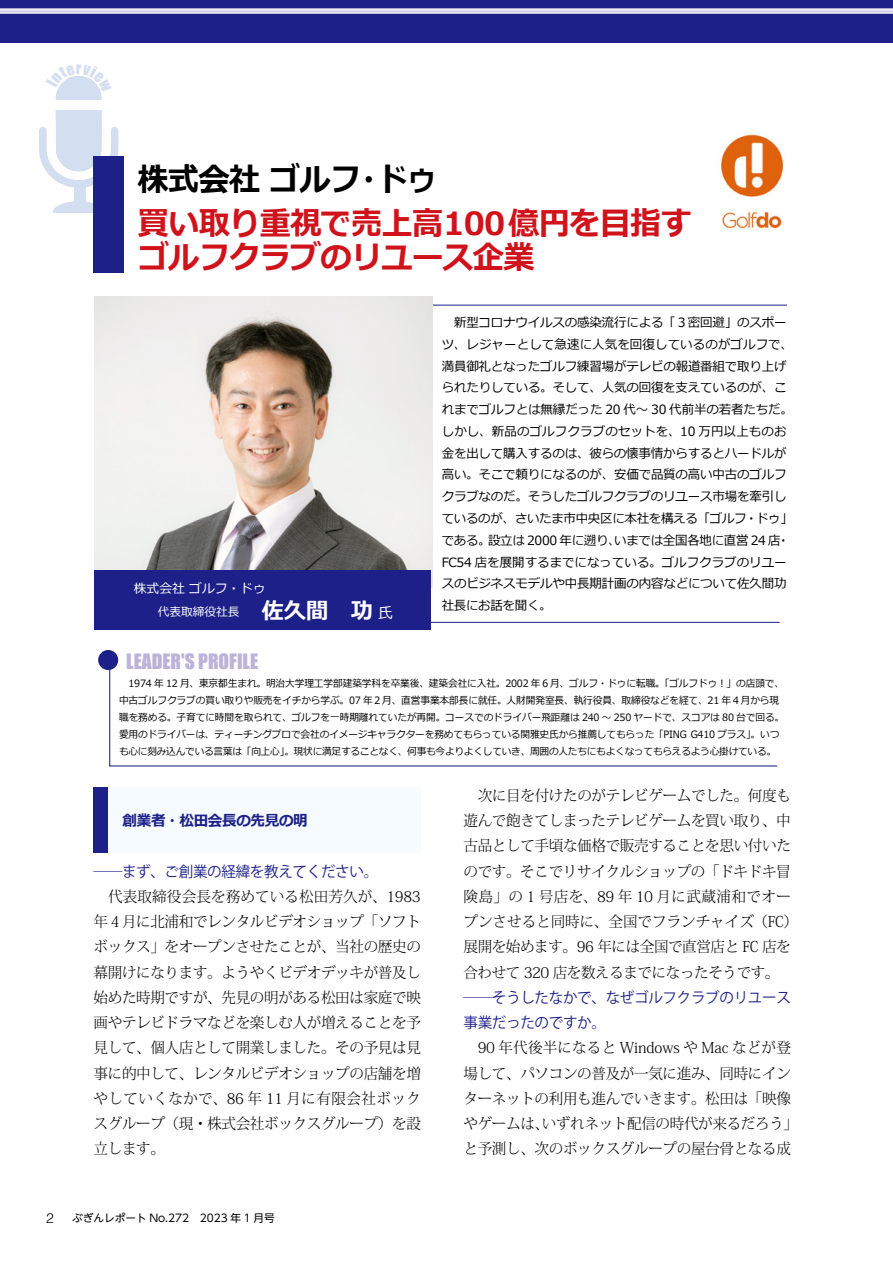
<style>
.page{position:relative;width:893px;height:1263px;background:#fff}
.page>*{position:absolute;margin:0;border:0;box-sizing:border-box;transform-origin:0 0}
.t1{font:700 31.95px/34px "Meiryo";letter-spacing:-.025em;color:#d0121b}
.t2{font:700 31.95px "Meiryo";letter-spacing:-.025em;color:#000}
.t3{font:700 22.35px "Meiryo";color:#fff}
.t4{font:19.5px "Impact";color:#bbb3d8}
.t5{font:300 14.85px/25.2px "Koz Min Pr 6 N";letter-spacing:-.025em;color:#000}
.t6{font:14.85px/25.2px "Koz Go Pr 6 N";letter-spacing:-.025em;color:#1d2088}
.t7{font:700 14.85px "Meiryo";letter-spacing:-.025em;color:#1d2088}
.t8{font:300 13.8px "Helvetica LT Std";color:#000}
.t9{font:12.75px/21.8px "Meiryo";letter-spacing:-.015em;color:#000}
.t10{font:12.75px "Meiryo";color:#fff}
.t11{font:11.7px "Meiryo";color:#fff}
.t12{font:10.65px "UD Shin Go NT Pro";color:#000}
.t13{font:10.05px/17px "Meiryo";letter-spacing:-.01em;color:#000;scale:.96 1}
.s1{font-weight:400;font-size:14.85px}
</style>
<div class="page">
<div style="left:0;top:0;width:893px;height:43px;background:#1d2088"></div>
<hr style="left:0;top:8px;width:893px;height:2px;background:#fff">
<hr style="left:0;top:11px;width:893px;height:2px;background:#fff">
<hr style="left:0;top:9px;width:893px;height:2px;background:#fff">
<hr style="left:0;top:12px;width:893px;height:2px;background:#fff">
<div style="left:108px;top:787px;width:313px;height:66px;background:#f5fbfe"></div>
<div style="left:94px;top:787px;width:14px;height:66px;background:#1d2088"></div>
<div style="left:94px;top:156px;width:30px;height:117px;background:#1d2088"></div>
<div style="left:98px;top:650px;width:20px;height:20px;background:#1d2088;border-radius:50%"></div>
<svg style="left:109px;top:658px;width:669px;height:109px"></svg>
<hr style="left:400px;top:305px;width:387px;height:1px;background:#1d2088">
<hr style="left:392px;top:622px;width:388px;height:1px;background:#1d2088">
<img style="left:95px;top:297px;width:337px;height:290px">
<div style="left:95px;top:570px;width:336px;height:60px;background:#1d2088"></div>
<img style="left:721px;top:134px;width:62px;height:97px">
<svg style="left:39px;top:76px;width:79px;height:137px"></svg>
<h1 class="t2" style="left:137px;top:157px;width:303px">株式会社 ゴルフ・ドゥ</h1>
<h1 class="t1" style="left:138px;top:208px;width:556px">買い取り重視で売上高100億円を目指すゴルフクラブのリユース企業</h1>
<p class="t10" style="left:134px;top:580px;width:133px">株式会社 ゴルフ・ドゥ</p>
<p class="t11" style="left:158px;top:604px;width:83px">代表取締役社長</p>
<h2 class="t3" style="left:261px;top:596px;width:133px">佐久間 功<span class="s1">氏</span></h2>
<h3 class="t4" style="left:126px;top:646px;width:133px">LEADER'S PROFILE</h3>
<p class="t9" style="left:442px;top:312px;width:353px">　新型コロナウイルスの感染流行による「３密回避」のスポーツ、レジャーとして急速に人気を回復しているのがゴルフで、満員御礼となったゴルフ練習場がテレビの報道番組で取り上げられたりしている。そして、人気の回復を支えているのが、これまでゴルフとは無縁だった 20 代～ 30 代前半の若者たちだ。しかし、新品のゴルフクラブのセットを、10 万円以上ものお金を出して購入するのは、彼らの懐事情からするとハードルが高い。そこで頼りになるのが、安価で品質の高い中古のゴルフクラブなのだ。そうしたゴルフクラブのリユース市場を牽引しているのが、さいたま市中央区に本社を構える「ゴルフ・ドゥ」である。設立は 2000 年に遡り、いまでは全国各地に直営 24 店・<br>FC54 店を展開するまでになっている。ゴルフクラブのリユースのビジネスモデルや中長期計画の内容などについて佐久間功社長にお話を聞く。</p>
<p class="t13" style="left:119px;top:676px;width:694px">　1974 年 12 月、東京都生まれ。明治大学理工学部建築学科を卒業後、建築会社に入社。2002 年６月、ゴルフ・ドゥに転職。「ゴルフドゥ！」の店頭で、中古ゴルフクラブの買い取りや販売をイチから学ぶ。07 年２月、直営事業本部長に就任。人財開発室長、執行役員、取締役などを経て、21 年４月から現職を務める。子育てに時間を取られて、ゴルフを一時期離れていたが再開。コースでのドライバー飛距離は 240 ～ 250 ヤードで、スコアは 80 台で回る。愛用のドライバーは、ティーチングプロで会社のイメージキャラクターを務めてもらっている関雅史氏から推薦してもらった「PING G410 プラス」。いつも心に刻み込んでいる言葉は「向上心」。現状に満足することなく、何事も今よりよくしていき、周囲の人たちにもよくなってもらえるよう心掛けている。</p>
<p class="t7" style="left:108px;top:810px;width:201px">　創業者・松田会長の先見の明</p>
<p class="t6" style="left:94px;top:859px;width:286px">──まず、ご創業の経緯を教えてください。</p>
<p class="t5" style="left:94px;top:884px;width:329px;text-align:justify">　代表取締役会長を務めている松田芳久が、1983年４月に北浦和でレンタルビデオショップ「ソフトボックス」をオープンさせたことが、当社の歴史の幕開けになります。ようやくビデオデッキが普及し始めた時期ですが、先見の明がある松田は家庭で映画やテレビドラマなどを楽しむ人が増えることを予見して、個人店として開業しました。その予見は見事に的中して、レンタルビデオショップの店舗を増やしていくなかで、86 年 11 月に有限会社ボックスグループ（現・株式会社ボックスグループ）を設立します。</p>
<p class="t8" style="left:46px;top:1209px;width:9px">2</p>
<p class="t12" style="left:72px;top:1210px;width:204px">ぶぎんレポート No.272　2023 年 1 月号</p>
<p class="t5" style="left:463px;top:783px;width:336px">　次に目を付けたのがテレビゲームでした。何度も遊んで飽きてしまったテレビゲームを買い取り、中古品として手頃な価格で販売することを思い付いたのです。そこでリサイクルショップの「ドキドキ冒険島」の 1 号店を、89 年 10 月に武蔵浦和でオープンさせると同時に、全国でフランチャイズ（FC）展開を始めます。96 年には全国で直営店と FC 店を合わせて 320 店を数えるまでになったそうです。</p>
<p class="t6" style="left:463px;top:985px;width:329px">──そうしたなかで、なぜゴルフクラブのリユース事業だったのですか。</p>
<p class="t5" style="left:463px;top:1035px;width:336px">　90 年代後半になると Windows や Mac などが登場して、パソコンの普及が一気に進み、同時にインターネットの利用も進んでいきます。松田は「映像やゲームは、いずれネット配信の時代が来るだろう」と予測し、次のボックスグループの屋台骨となる成</p>
</div>
